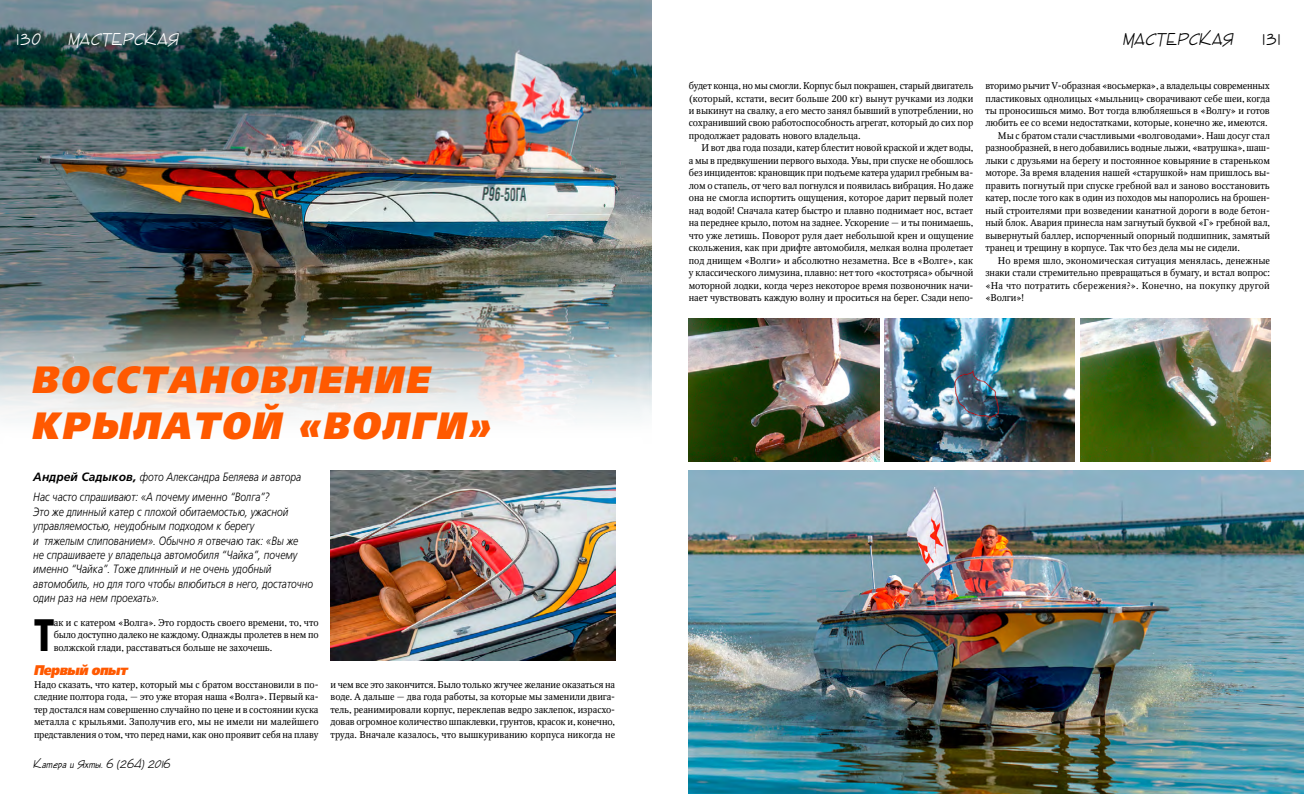
<style>
.page{position:relative;width:1304px;height:794px;background:#fff}
.page>*{position:absolute;margin:0;border:0;box-sizing:border-box;transform-origin:0 0}
.t1{font:700 45.4px "AG Foreigner C";color:#000;scale:.8 1}
.t2{font:italic 38px/45.6px "AG Foreigner Black C";letter-spacing:.07em;color:#ff5900;scale:.9 1}
.t3{font:italic 18px "SPSL Garland C";color:#000;scale:.9 1}
.t4{font:italic 18px "SPSL Garland C";color:#fff;scale:.9 1}
.t5{font:18px "SPSL Garland C";color:#000;scale:.9 1}
.t6{font:18px "SPSL Garland C";color:#fff;scale:.9 1}
.t7{font:italic 14px "AG Foreigner Black C";letter-spacing:-.035em;color:#ff5900;scale:.9 1}
.t8{font:italic 12px/14.4px "AG Foreigner Light C";color:#000;scale:.85 1}
.t9{font:italic 12px "SPSL Garland C";color:#000;scale:.9 1}
.t10{font:9.7px/12.5px "Octava C";letter-spacing:-.01em;color:#000;text-align:justify}
.t11{font:9.7px "Octava C";letter-spacing:.02em;color:#000}
.t12{font:9.7px "Octava C";letter-spacing:.01em;color:#000}
.s1{font-weight:700}
</style>
<div class="page">
<img style="left:689px;top:471px;width:615px;height:323px">
<img style="left:689px;top:319px;width:190px;height:142px">
<img style="left:885px;top:319px;width:190px;height:142px">
<img style="left:1080px;top:319px;width:191px;height:143px">
<img style="left:0;top:0;width:652px;height:421px">
<img style="left:331px;top:471px;width:284px;height:189px">
<h3 class="t6" style="left:17px;top:29px;width:29px">130</h3>
<h3 class="t4" style="left:68px;top:29px;width:127px">МАСТЕРСКАЯ</h3>
<h2 class="t2" style="left:33px;top:357px;width:511px">ВОССТАНОВЛЕНИЕ<br>КРЫЛАТОЙ «ВОЛГИ»</h2>
<p class="t8" style="left:33px;top:467px;width:317px;line-height:20.1px"><span class="s1">Андрей Садыков,</span> фото Александра Беляева и автора<br>Нас часто спрашивают: «А почему именно “Волга”?</p>
<p class="t8" style="left:33px;top:504px;width:331px">Это же длинный катер с плохой обитаемостью, ужасной управляемостью, неудобным подходом к берегу<br>и тяжелым слипованием». Обычно я отвечаю так: «Вы же<br>не спрашиваете у владельца автомобиля “Чайка”, почему именно “Чайка”. Тоже длинный и не очень удобный автомобиль, но для того чтобы влюбиться в него, достаточно один раз на нем проехать».</p>
<h1 class="t1" style="left:34px;top:609px;width:27px">Т</h1>
<p class="t10" style="left:54px;top:616px;width:266px">ак и с катером «Волга». Это гордость своего времени, то, что было доступно далеко не каждому. Однажды пролетев в нем по волжской глади, расставаться больше не захочешь.</p>
<h3 class="t7" style="left:34px;top:662px;width:106px">Первый опыт</h3>
<p class="t10" style="left:34px;top:678px;width:286px">Надо сказать, что катер, который мы с братом восстановили в по&shy;следние полтора года, — это уже вторая наша «Волга». Первый ка&shy;тер достался нам совершенно случайно по цене и в состоянии куска металла с крыльями. Заполучив его, мы не имели ни малейшего представления о том, что перед нами, как оно проявит себя на плаву</p>
<p class="t10" style="left:331px;top:678px;width:286px">и чем все это закончится. Было только жгучее желание оказаться на воде. А дальше — два года работы, за которые мы заменили двига&shy;тель, реанимировали корпус, переклепав ведро заклепок, израсхо&shy;довав огромное количество шпаклевки, грунтов, красок и, конечно, труда. Вначале казалось, что вышкуриванию корпуса никогда не</p>
<p class="t9" style="left:33px;top:757px;width:156px">Катера и Яхты. 6 (264) 2016</p>
<h3 class="t3" style="left:1123px;top:29px;width:127px">МАСТЕРСКАЯ</h3>
<h3 class="t5" style="left:1263px;top:29px;width:21px">131</h3>
<p class="t10" style="left:689px;top:80px;width:286px">будет конца, но мы смогли. Корпус был покрашен, старый двигатель (который, кстати, весит больше 200 кг) вынут ручками из лодки и выкинут на свалку, а его место занял бывший в употреблении, но сохранивший свою работоспособность агрегат, который до сих пор продолжает радовать нового владельца.</p>
<p class="t10" style="left:689px;top:142px;width:286px;text-indent:13px">И вот два года позади, катер блестит новой краской и ждет воды, а мы в предвкушении первого выхода. Увы, при спуске не обошлось без инцидентов: крановщик при подъеме катера ударил гребным ва&shy;лом о стапель, от чего вал погнулся и появилась вибрация. Но даже она не смогла испортить ощущения, которое дарит первый полет над водой! Сначала катер быстро и плавно поднимает нос, встает на переднее крыло, потом на заднее. Ускорение — и ты понимаешь, что уже летишь. Поворот руля дает небольшой крен и ощущение скольжения, как при дрифте автомобиля, мелкая волна пролетает под днищем «Волги» и абсолютно незаметна. Все в «Волге», как у классического лимузина, плавно: нет того «костотряса» обычной моторной лодки, когда через некоторое время позвоночник начи&shy;нает чувствовать каждую волну и проситься на берег. Сзади непо-</p>
<p class="t10" style="left:985px;top:80px;width:286px">вторимо рычит V-образная «восьмерка», а владельцы современных</p>
<p class="t10" style="left:985px;top:92px;width:286px">пластиковых однолицых «мыльниц» сворачивают себе шеи, когда</p>
<p class="t10" style="left:985px;top:105px;width:286px">ты проносишься мимо. Вот тогда влюбляешься в «Волгу» и готов</p>
<p class="t10" style="left:985px;top:117px;width:284px">любить ее со всеми недостатками, которые, конечно же, имеются.</p>
<p class="t10" style="left:998px;top:130px;width:273px">Мы с братом стали счастливыми «волговодами». Наш досуг стал</p>
<p class="t10" style="left:985px;top:142px;width:286px">разнообразней, в него добавились водные лыжи, «ватрушка», шаш-</p>
<p class="t10" style="left:985px;top:154px;width:286px">лыки с друзьями на берегу и постоянное ковыряние в стареньком</p>
<p class="t10" style="left:985px;top:167px;width:286px">моторе. За время владения нашей «старушкой» нам пришлось вы-</p>
<p class="t10" style="left:985px;top:179px;width:286px">править погнутый при спуске гребной вал и заново восстановить</p>
<p class="t10" style="left:985px;top:192px;width:286px">катер, после того как в один из походов мы напоролись на брошен-</p>
<p class="t10" style="left:985px;top:204px;width:286px">ный строителями при возведении канатной дороги в воде бетон-</p>
<p class="t10" style="left:985px;top:217px;width:286px">ный блок. Авария принесла нам загнутый буквой «Г» гребной вал,</p>
<p class="t10" style="left:985px;top:229px;width:286px">вывернутый баллер, испорченный опорный подшипник, замятый</p>
<p class="t10" style="left:985px;top:242px;width:256px">транец и трещину в корпусе. Так что без дела мы не сидели.</p>
<p class="t12" style="left:998px;top:255px;width:274px">Но время шло, экономическая ситуация менялась, денежные</p>
<p class="t10" style="left:985px;top:267px;width:286px">знаки стали стремительно превращаться в бумагу, и встал вопрос:</p>
<p class="t11" style="left:985px;top:280px;width:286px">«На что потратить сбережения?». Конечно, на покупку другой</p>
<p class="t10" style="left:985px;top:292px;width:40px">«Волги»!</p>
</div>
